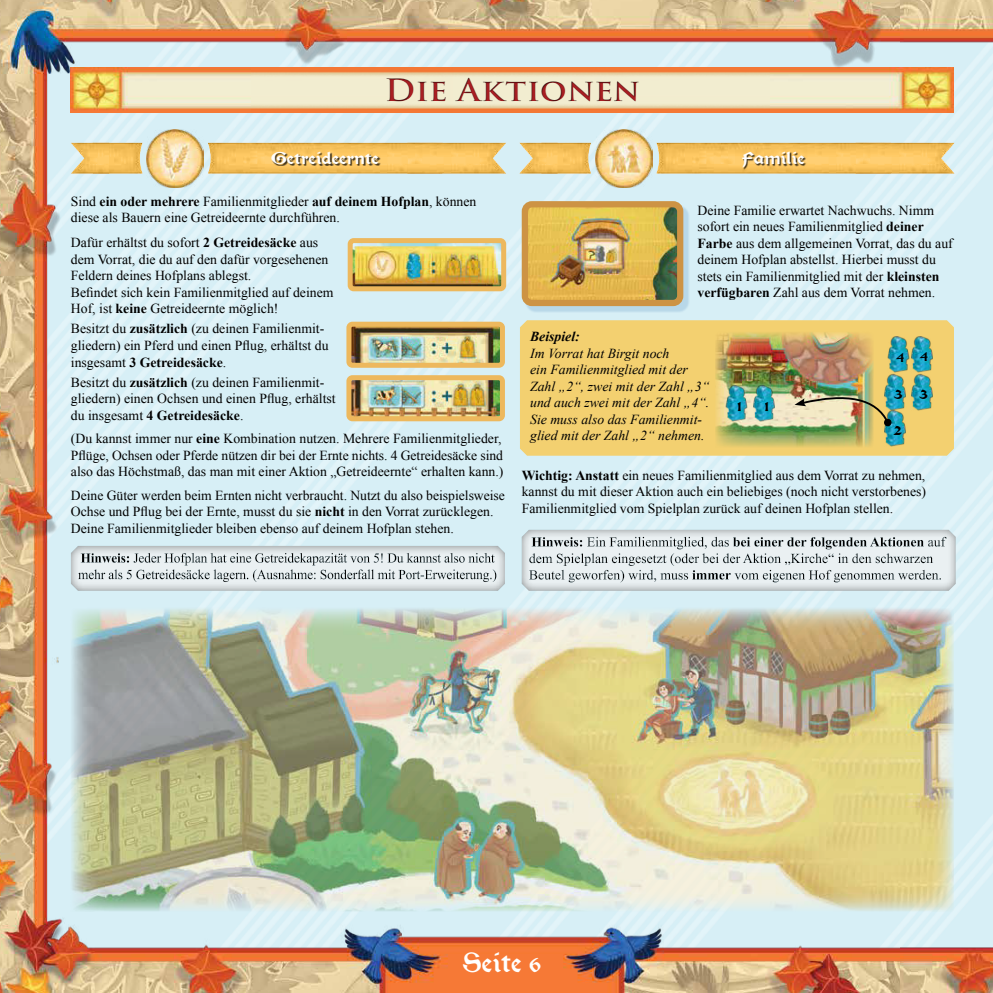
<style>
.page{position:relative;width:993px;height:993px;background:#fff}
.page>*{position:absolute;margin:0;border:0;box-sizing:border-box;transform-origin:0 0}
.t1{font:600 30px "Trajan Pro 3";color:#a91f23;scale:1.1 1}
.t2{font:900 30px "Morris Roman";color:#fff;scale:1.1 1}
.t3{font:900 18.75px "Morris Roman";color:#fff;scale:1.2 1}
.t4{font:900 15px "Morris Roman";color:#000;scale:1.2 1}
.t5{font:13.75px/16.5px "Times New Roman";color:#000}
.t6{font:italic 13.75px/16.5px "Times New Roman";color:#000}
.t7{font:italic 700 13.75px "Times New Roman";color:#000}
.s1{font-weight:700}
.s2{font-size:22.5px}
</style>
<div class="page">
<img style="left:0;top:0;width:900px;height:992px">
<img style="left:900px;top:0;width:92px;height:992px">
<h1 class="t1" style="left:384px;top:73px;width:234px">Die Aktionen</h1>
<h2 class="t3" style="left:271px;top:148px;width:91px">Getreideernte</h2>
<h2 class="t3" style="left:742px;top:148px;width:53px">Familie</h2>
<p class="t5" style="left:71px;top:194px;width:407px">Sind <span class="s1">ein oder mehrere</span> Familienmitglieder <span class="s1">auf deinem Hofplan</span>, können diese als Bauern eine Getreideernte durchführen.</p>
<p class="t5" style="left:71px;top:236px;width:264px">Dafür erhältst du sofort <span class="s1">2 Getreidesäcke</span> aus dem Vorrat, die du auf den dafür vorgesehenen Feldern deines Hofplans ablegst.<br>Befindet sich kein Familienmitglied auf deinem Hof, ist <span class="s1">keine</span> Getreideernte möglich!</p>
<p class="t5" style="left:71px;top:322px;width:259px">Besitzt du <span class="s1">zusätzlich</span> (zu deinen Familienmit&shy;gliedern) ein Pferd und einen Pflug, erhältst du insgesamt <span class="s1">3 Getreidesäcke</span>.</p>
<p class="t5" style="left:71px;top:375px;width:266px">Besitzt du <span class="s1">zusätzlich</span> (zu deinen Familienmit&shy;gliedern) einen Ochsen und einen Pflug, erhältst du insgesamt <span class="s1">4 Getreidesäcke</span>.</p>
<p class="t5" style="left:71px;top:431px;width:434px">(Du kannst immer nur <span class="s1">eine</span> Kombination nutzen. Mehrere Familienmitglieder,<br>Pflüge, Ochsen oder Pferde nützen dir bei der Ernte nichts. 4 Getreidesäcke sind also das Höchstmaß, das man mit einer Aktion „Getreideernte“ erhalten kann.)</p>
<p class="t5" style="left:71px;top:488px;width:435px">Deine Güter werden beim Ernten nicht verbraucht. Nutzt du also beispielsweise<br>Ochse und Pflug bei der Ernte, musst du sie <span class="s1">nicht</span> in den Vorrat zurücklegen.<br>Deine Familienmitglieder bleiben ebenso auf deinem Hofplan stehen.</p>
<p class="t5" style="left:697px;top:203px;width:257px">Deine Familie erwartet Nachwuchs. Nimm sofort ein neues Familienmitglied <span class="s1">deiner Farbe</span> aus dem allgemeinen Vorrat, das du auf deinem Hofplan abstellst. Hierbei musst du stets ein Familienmitglied mit der <span class="s1">kleinsten verfügbaren</span> Zahl aus dem Vorrat nehmen.</p>
<p class="t7" style="left:530px;top:332px;width:51px">Beispiel:</p>
<p class="t6" style="left:530px;top:346px;width:181px">Im Vorrat hat Birgit noch<br>ein Familienmitglied mit der<br>Zahl „2“, zwei mit der Zahl „3“ und auch zwei mit der Zahl „4“.<br>Sie muss also das Familienmit&shy;glied mit der Zahl „2“ nehmen.</p>
<p class="t4" style="left:737px;top:398px;width:5px">1</p>
<p class="t4" style="left:765px;top:398px;width:5px">1</p>
<p class="t4" style="left:895px;top:348px;width:29px">4 4</p>
<p class="t4" style="left:893px;top:386px;width:30px">3 3</p>
<p class="t4" style="left:893px;top:422px;width:9px">2</p>
<p class="t5" style="left:521px;top:468px;width:406px;text-align:justify"><span class="s1">Wichtig: Anstatt</span> ein neues Familienmitglied aus dem Vorrat zu nehmen, kannst du mit dieser Aktion auch ein beliebiges (noch nicht verstorbenes)<br>Familienmitglied vom Spielplan zurück auf deinen Hofplan stellen.</p>
<h1 class="t2" style="left:462px;top:946px;width:73px">Seite <span class="s2">6</span></h1>
</div>
